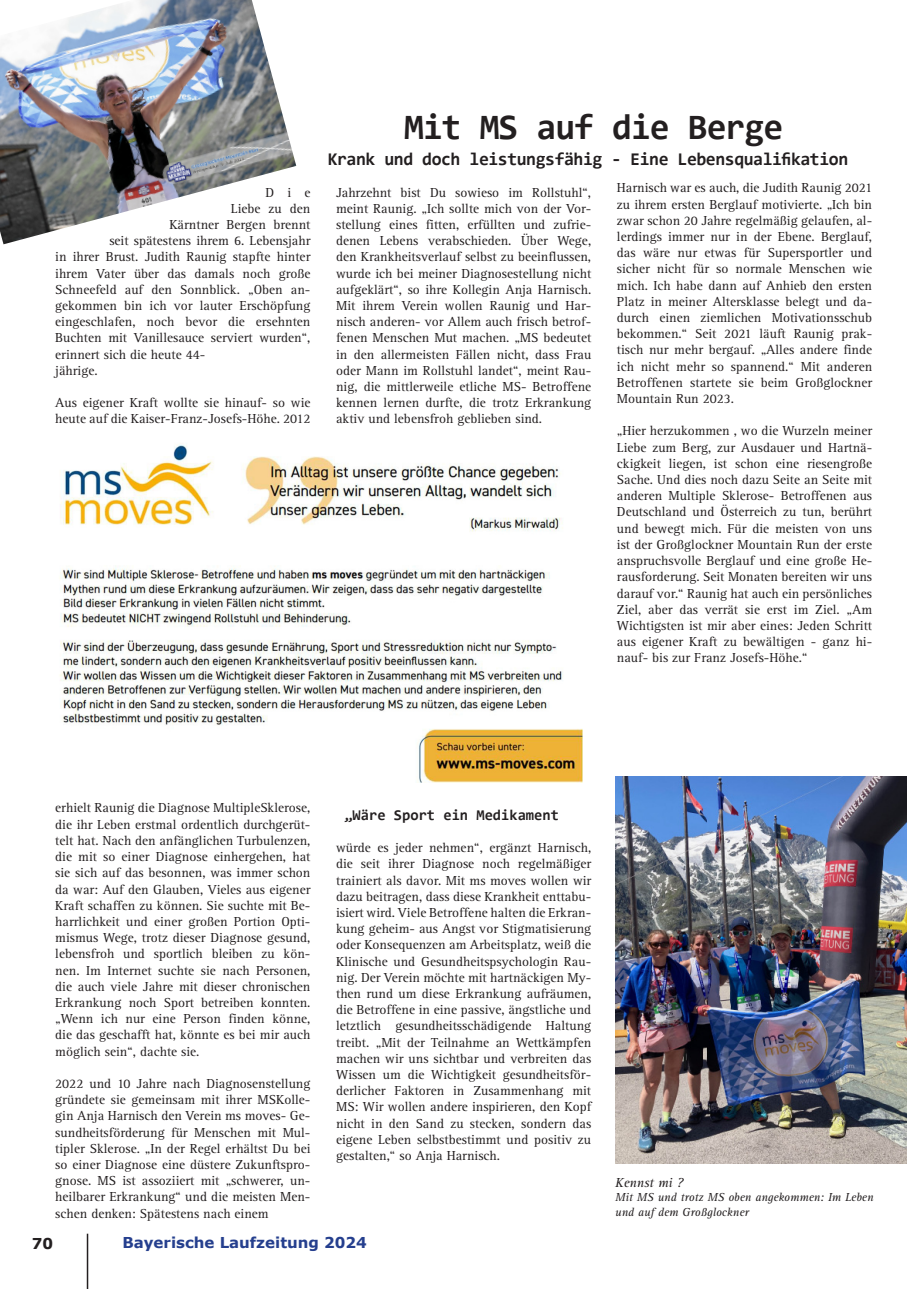
<style>
.page{position:relative;width:919px;height:1289px;background:#fff}
.page>*{position:absolute;margin:0;border:0;box-sizing:border-box;transform-origin:0 0}
.Unterüberschrift{font:700 36px "Consolas";letter-spacing:-.025em;color:#231f20}
.Unterüberschrift-2{font:700 18px "Consolas";letter-spacing:-.025em;color:#231f20}
.t1{font:700 15px "Verdana";color:#253f8e}
.Headline{font:700 15px "Consolas";color:#231f20}
.Headline-2{font:700 15px "Verdana";color:#231f20}
.Headline-3{font:13.5px/16.2px "Rotis Serif";color:#231f20;text-align:justify}
.Bildtext{font:italic 13.5px "Rotis Serif";color:#231f20}
.Bildtext-2{font:italic 12px/14.4px "Rotis Serif";color:#231f20}
</style>
<div class="page">
<hr style="left:87px;top:1233px;width:1px;height:55px;background:#231f20">
<img style="left:60px;top:445px;width:522px;height:337px">
<img style="left:0;top:0;width:296px;height:244px">
<img style="left:615px;top:776px;width:291px;height:387px">
<p class="Headline-3" style="left:265px;top:184px;width:47px">Die</p>
<p class="Headline-3" style="left:231px;top:200px;width:81px">Liebe zu den</p>
<p class="Headline-3" style="left:169px;top:217px;width:143px">Kärntner Bergen brennt</p>
<p class="Headline-3" style="left:109px;top:233px;width:203px">seit spätestens ihrem 6. Lebensjahr</p>
<p class="Headline-3" style="left:55px;top:249px;width:256px">in ihrer Brust. Judith Raunig stapfte hinter</p>
<p class="Headline-3" style="left:55px;top:265px;width:257px">ihrem Vater über das damals noch große</p>
<p class="Headline-3" style="left:55px;top:281px;width:257px">Schneefeld auf den Sonnblick. „Oben an-</p>
<p class="Headline-3" style="left:55px;top:298px;width:257px">gekommen bin ich vor lauter Erschöpfung</p>
<p class="Headline-3" style="left:55px;top:314px;width:257px">eingeschlafen, noch bevor die ersehnten</p>
<p class="Headline-3" style="left:55px;top:330px;width:257px">Buchten mit Vanillesauce serviert wurden“,</p>
<p class="Headline-3" style="left:55px;top:346px;width:151px">erinnert sich die heute 44-</p>
<p class="Headline-3" style="left:55px;top:362px;width:44px">jährige.</p>
<p class="Headline-3" style="left:55px;top:395px;width:257px">Aus eigener Kraft wollte sie hinauf- so wie heute auf die Kaiser-Franz-Josefs-Höhe. 2012</p>
<p class="Unterüberschrift" style="left:404px;top:105px;width:380px">Mit MS auf die Berge</p>
<p class="Unterüberschrift-2" style="left:328px;top:148px;width:522px">Krank und doch leistungsfähig - Eine Lebensqualifikation</p>
<p class="Headline-3" style="left:336px;top:184px;width:257px">Jahrzehnt bist Du sowieso im Rollstuhl“, meint Raunig. „Ich sollte mich von der Vor&shy;stellung eines fitten, erfüllten und zufrie&shy;denen Lebens verabschieden. Über Wege, den Krankheitsverlauf selbst zu beeinflussen, wurde ich bei meiner Diagnosestellung nicht aufgeklärt“, so ihre Kollegin Anja Harnisch.<br>Mit ihrem Verein wollen Raunig und Har&shy;nisch anderen- vor Allem auch frisch betrof&shy;fenen Menschen Mut machen. „MS bedeutet in den allermeisten Fällen nicht, dass Frau oder Mann im Rollstuhl landet“, meint Rau&shy;nig, die mittlerweile etliche MS- Betroffene kennen lernen durfte, die trotz Erkrankung aktiv und lebensfroh geblieben sind.</p>
<p class="Headline-3" style="left:617px;top:180px;width:257px">Harnisch war es auch, die Judith Raunig 2021 zu ihrem ersten Berglauf motivierte. „Ich bin zwar schon 20 Jahre regelmäßig gelaufen, al&shy;lerdings immer nur in der Ebene. Berglauf, das wäre nur etwas für Supersportler und sicher nicht für so normale Menschen wie mich. Ich habe dann auf Anhieb den ersten Platz in meiner Altersklasse belegt und da&shy;durch einen ziemlichen Motivationsschub bekommen.“ Seit 2021 läuft Raunig prak&shy;tisch nur mehr bergauf. „Alles andere finde ich nicht mehr so spannend.“ Mit anderen Betroffenen startete sie beim Großglockner Mountain Run 2023.</p>
<p class="Headline-3" style="left:617px;top:423px;width:257px">„Hier herzukommen , wo die Wurzeln meiner Liebe zum Berg, zur Ausdauer und Hartnä&shy;ckigkeit liegen, ist schon eine riesengroße Sache. Und dies noch dazu Seite an Seite mit anderen Multiple Sklerose- Betroffenen aus Deutschland und Österreich zu tun, berührt und bewegt mich. Für die meisten von uns ist der Großglockner Mountain Run der erste anspruchsvolle Berglauf und eine große He&shy;rausforderung. Seit Monaten bereiten wir uns darauf vor.“ Raunig hat auch ein persönliches Ziel, aber das verrät sie erst im Ziel. „Am Wichtigsten ist mir aber eines: Jeden Schritt aus eigener Kraft zu bewältigen - ganz hi&shy;nauf- bis zur Franz Josefs-Höhe.“</p>
<p class="Headline-3" style="left:55px;top:800px;width:257px">erhielt Raunig die Diagnose MultipleSklerose, die ihr Leben erstmal ordentlich durchgerüt&shy;telt hat. Nach den anfänglichen Turbulenzen, die mit so einer Diagnose einhergehen, hat sie sich auf das besonnen, was immer schon da war: Auf den Glauben, Vieles aus eigener Kraft schaffen zu können. Sie suchte mit Be&shy;harrlichkeit und einer großen Portion Opti&shy;mismus Wege, trotz dieser Diagnose gesund, lebensfroh und sportlich bleiben zu kön&shy;nen. Im Internet suchte sie nach Personen, die auch viele Jahre mit dieser chronischen Erkrankung noch Sport betreiben konnten. „Wenn ich nur eine Person finden könne, die das geschafft hat, könnte es bei mir auch möglich sein“, dachte sie.</p>
<p class="Headline-3" style="left:55px;top:1075px;width:257px">2022 und 10 Jahre nach Diagnosenstellung gründete sie gemeinsam mit ihrer MSKolle&shy;gin Anja Harnisch den Verein ms moves- Ge&shy;sundheitsförderung für Menschen mit Mul&shy;tipler Sklerose. „In der Regel erhältst Du bei so einer Diagnose eine düstere Zukunftspro&shy;gnose. MS ist assoziiert mit „schwerer, un&shy;heilbarer Erkrankung“ und die meisten Men&shy;schen denken: Spätestens nach einem</p>
<p class="Headline" style="left:344px;top:805px;width:216px">„Wäre Sport ein Medikament</p>
<p class="Headline-3" style="left:336px;top:839px;width:257px">würde es jeder nehmen“, ergänzt Harnisch, die seit ihrer Diagnose noch regelmäßiger trainiert als davor. Mit ms moves wollen wir dazu beitragen, dass diese Krankheit enttabu&shy;isiert wird. Viele Betroffene halten die Erkran&shy;kung geheim- aus Angst vor Stigmatisierung oder Konsequenzen am Arbeitsplatz, weiß die Klinische und Gesundheitspsychologin Rau&shy;nig. Der Verein möchte mit hartnäckigen My&shy;then rund um diese Erkrankung aufräumen, die Betroffene in eine passive, ängstliche und letztlich gesundheitsschädigende Haltung treibt. „Mit der Teilnahme an Wettkämpfen machen wir uns sichtbar und verbreiten das Wissen um die Wichtigkeit gesundheitsför&shy;derlicher Faktoren in Zusammenhang mit MS: Wir wollen andere inspirieren, den Kopf nicht in den Sand zu stecken, sondern das eigene Leben selbstbestimmt und positiv zu gestalten,“ so Anja Harnisch.</p>
<p class="Bildtext" style="left:615px;top:1174px;width:69px">Kennst mi ?</p>
<p class="Bildtext-2" style="left:615px;top:1190px;width:259px">Mit MS und trotz MS oben angekommen: Im Leben und auf dem Großglockner</p>
<p class="Headline-2" style="left:32px;top:1233px;width:23px">70</p>
<p class="t1" style="left:122px;top:1231px;width:246px">Bayerische Laufzeitung 2024</p>
</div>
